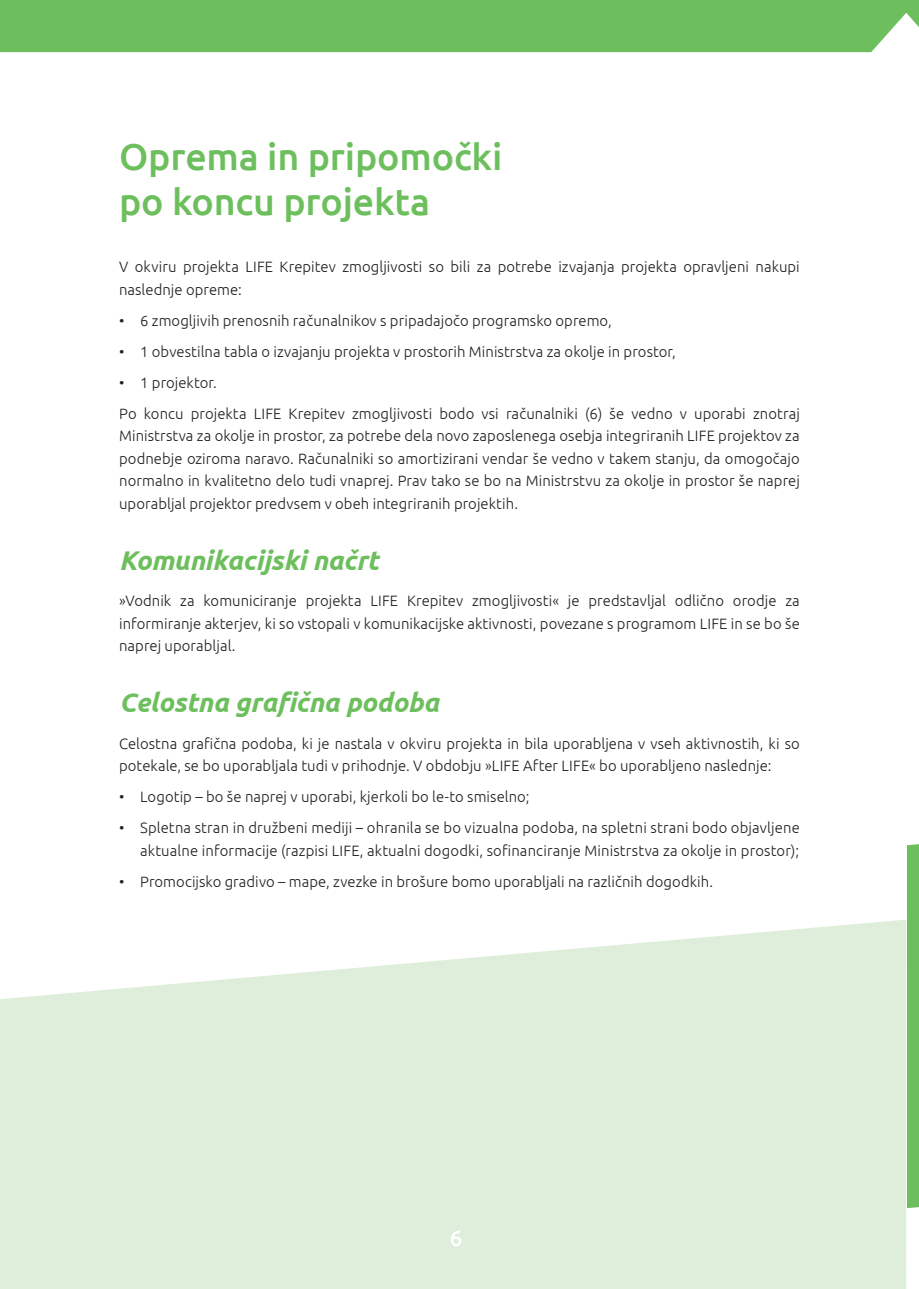
<style>
.page{position:relative;width:919px;height:1289px;background:#fff}
.page>*{position:absolute;margin:0;border:0;box-sizing:border-box;transform-origin:0 0}
.t1{font:500 37.5px/45px "Ubuntu";letter-spacing:-.005em;color:#6dbf5d}
.t2{font:italic 700 27px "Ubuntu";letter-spacing:-.005em;color:#6dbf5d}
.t3{font:500 22.5px "Ubuntu";color:#fff}
.t4{font:300 15px/22.5px "Ubuntu";letter-spacing:.005em;color:#231f20}
</style>
<div class="page">
<div style="left:0;top:13px;width:918px;height:39px;background:#6dbf5d"></div>
<div style="left:0;top:0;width:918px;height:13px;background:#6dbf5d"></div>
<div style="left:907px;top:844px;width:11px;height:364px;background:#6dbf5d"></div>
<svg style="left:0;top:919px;width:906px;height:369px;background:#e2efde"></svg>
<h1 class="t1" style="left:119px;top:132px;width:385px">Oprema in pripomočki po koncu projekta</h1>
<p class="t4" style="left:119px;top:255px;width:682px">V okviru projekta LIFE Krepitev zmogljivosti so bili za potrebe izvajanja projekta opravljeni nakupi naslednje opreme:</p>
<p class="t4" style="left:119px;top:309px;width:494px">• 6 zmogljivih prenosnih računalnikov s pripadajočo programsko opremo,</p>
<p class="t4" style="left:119px;top:340px;width:558px">• 1 obvestilna tabla o izvajanju projekta v prostorih Ministrstva za okolje in prostor,</p>
<p class="t4" style="left:119px;top:366px;width:682px;line-height:31px">• 1 projektor.<br>Po koncu projekta LIFE Krepitev zmogljivosti bodo vsi računalniki (6) še vedno v uporabi znotraj</p>
<p class="t4" style="left:119px;top:424px;width:682px;text-align:justify">Ministrstva za okolje in prostor, za potrebe dela novo zaposlenega osebja integriranih LIFE projektov za podnebje oziroma naravo. Računalniki so amortizirani vendar še vedno v takem stanju, da omogočajo normalno in kvalitetno delo tudi vnaprej. Prav tako se bo na Ministrstvu za okolje in prostor še naprej uporabljal projektor predvsem v obeh integriranih projektih.</p>
<h2 class="t2" style="left:119px;top:544px;width:261px">Komunikacijski načrt</h2>
<p class="t4" style="left:119px;top:589px;width:682px;text-align:justify">»Vodnik za komuniciranje projekta LIFE Krepitev zmogljivosti« je predstavljal odlično orodje za informiranje akterjev, ki so vstopali v komunikacijske aktivnosti, povezane s programom LIFE in se bo še naprej uporabljal.</p>
<h2 class="t2" style="left:119px;top:686px;width:321px">Celostna grafična podoba</h2>
<p class="t4" style="left:119px;top:731px;width:682px">Celostna grafična podoba, ki je nastala v okviru projekta in bila uporabljena v vseh aktivnostih, ki so potekale, se bo uporabljala tudi v prihodnje. V obdobju »LIFE After LIFE« bo uporabljeno naslednje:</p>
<p class="t4" style="left:119px;top:785px;width:411px">• Logotip – bo še naprej v uporabi, kjerkoli bo le-to smiselno;</p>
<p class="t4" style="left:119px;top:816px;width:682px;text-align:right">• Spletna stran in družbeni mediji – ohranila se bo vizualna podoba, na spletni strani bodo objavljene aktualne informacije (razpisi LIFE, aktualni dogodki, sofinanciranje Ministrstva za okolje in prostor);</p>
<p class="t4" style="left:119px;top:869px;width:595px">• Promocijsko gradivo – mape, zvezke in brošure bomo uporabljali na različnih dogodkih.</p>
<h3 class="t3" style="left:449px;top:1223px;width:14px">6</h3>
</div>
